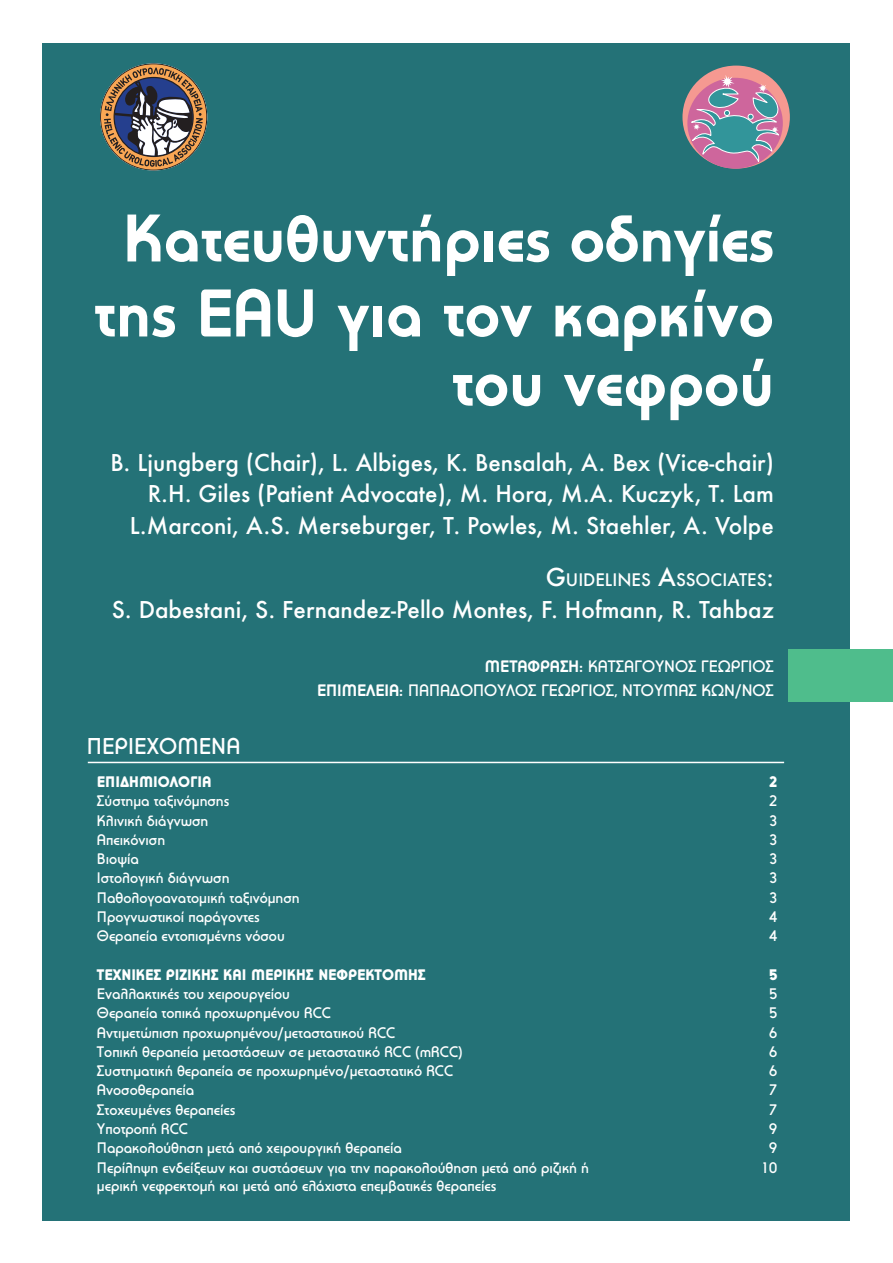
<style>
.page{position:relative;width:893px;height:1263px;background:#fff}
.page>*{position:absolute;margin:0;border:0;box-sizing:border-box;transform-origin:0 0}
.t1{font:700 66px/75px "PF Universal";color:#fff;text-align:center}
.t2{font:500 22.5px/31.5px "Futura";color:#fff;text-align:right}
.t3{font:500 22.5px "PF Universal";letter-spacing:.01em;color:#fff}
.t4{font:500 16.8px "Futura";color:#fff}
.t5{font:500 16.35px "PF Universal";color:#fff}
.A-TITLE{font:500 15px "PF Universal";color:#fff}
.A-TITLE-2{font:900 15px "PF Universal";color:#fff}
.s1{font-size:24px}
.s2{font-weight:700}
</style>
<div class="page">
<div style="left:43px;top:43px;width:807px;height:1177px;background:#247277"></div>
<svg style="left:100px;top:64px;width:107px;height:106px"></svg>
<svg style="left:104px;top:68px;width:99px;height:99px;background:#7c736c"></svg>
<svg style="left:682px;top:66px;width:108px;height:103px"></svg>
<svg style="left:691px;top:75px;width:92px;height:94px;background:#99879e"></svg>
<div style="left:789px;top:649px;width:104px;height:53px;background:#4fbd8c"></div>
<hr style="left:88px;top:762px;width:696px;height:1px;background:#fff">
<p class="t1" style="left:94px;top:200px;width:682px">Κατευθυντήριες οδηγίες της EAU για τον καρκίνο</p>
<p class="t1" style="left:451px;top:344px;width:324px">του νεφρού</p>
<p class="t2" style="left:110px;top:446px;width:665px">B. Ljungberg (Chair), L. Albiges, K. Bensalah, A. Bex (Vice-chair)<br>R.H. Giles (Patient Advocate), M. Hora, M.A. Kuczyk, T. Lam<br>L.Marconi, A.S. Merseburger, T. Powles, M. Staehler, A. Volpe</p>
<p class="t4" style="left:546px;top:569px;width:230px"><span class="s1">G</span>UIDELINES <span class="s1">A</span>SSOCIATES<span class="s1">:</span></p>
<p class="t2" style="left:112px;top:593px;width:664px">S. Dabestani, S. Fernandez-Pello Montes, F. Hofmann, R. Tahbaz</p>
<p class="t5" style="left:485px;top:657px;width:290px"><span class="s2">ΜΕΤΆΦΡΑΣΗ:</span> ΚΑΤΣΑΓΟΎΝΟΣ ΓΕΏΡΓΙΟΣ</p>
<p class="t5" style="left:317px;top:680px;width:458px"><span class="s2">ΕΠΙΜΈΛΕΙΑ:</span> ΠΑΠΑΔΌΠΟΥΛΟΣ ΓΕΏΡΓΙΟΣ, ΝΤΟΎΜΑΣ ΚΩΝ/ΝΟΣ</p>
<p class="t3" style="left:87px;top:732px;width:155px">ΠΕΡΙΕΧΟΜΕΝΑ</p>
<p class="A-TITLE-2" style="left:97px;top:772px;width:116px">ΕΠΙΔΗΜΙΟΛΟΓΊΑ</p>
<p class="A-TITLE-2" style="left:769px;top:772px;width:10px">2</p>
<p class="A-TITLE" style="left:97px;top:792px;width:134px">Σύστημα ταξινόμησης</p>
<p class="A-TITLE" style="left:769px;top:792px;width:10px">2</p>
<p class="A-TITLE" style="left:97px;top:811px;width:113px">Kλινική διάγνωση</p>
<p class="A-TITLE" style="left:769px;top:811px;width:10px">3</p>
<p class="A-TITLE" style="left:97px;top:831px;width:70px">Απεικόνιση</p>
<p class="A-TITLE" style="left:769px;top:831px;width:10px">3</p>
<p class="A-TITLE" style="left:97px;top:850px;width:44px">Βιοψία</p>
<p class="A-TITLE" style="left:769px;top:850px;width:10px">3</p>
<p class="A-TITLE" style="left:97px;top:869px;width:134px">Ιστολογική διάγνωση</p>
<p class="A-TITLE" style="left:769px;top:869px;width:10px">3</p>
<p class="A-TITLE" style="left:97px;top:888px;width:204px">Παθολογοανατομική ταξινόμηση</p>
<p class="A-TITLE" style="left:769px;top:888px;width:10px">3</p>
<p class="A-TITLE" style="left:97px;top:908px;width:164px">Προγνωστικοί παράγοντες</p>
<p class="A-TITLE" style="left:769px;top:908px;width:10px">4</p>
<p class="A-TITLE" style="left:97px;top:927px;width:189px">Θεραπεία εντοπισμένης νόσου</p>
<p class="A-TITLE" style="left:769px;top:927px;width:10px">4</p>
<p class="A-TITLE-2" style="left:97px;top:965px;width:330px">ΤΕΧΝΙΚΈΣ ΡΙΖΙΚΉΣ ΚΑΙ ΜΕΡΙΚΉΣ ΝΕΦΡΕΚΤΟΜΉΣ</p>
<p class="A-TITLE-2" style="left:769px;top:965px;width:10px">5</p>
<p class="A-TITLE" style="left:97px;top:985px;width:195px">Εναλλακτικές του χειρουργείου</p>
<p class="A-TITLE" style="left:769px;top:985px;width:10px">5</p>
<p class="A-TITLE" style="left:97px;top:1004px;width:236px">Θεραπεία τοπικά προχωρημένου RCC</p>
<p class="A-TITLE" style="left:769px;top:1004px;width:10px">5</p>
<p class="A-TITLE" style="left:97px;top:1023px;width:300px">Αντιμετώπιση προχωρημένου/μεταστατικού RCC</p>
<p class="A-TITLE" style="left:769px;top:1023px;width:10px">6</p>
<p class="A-TITLE" style="left:97px;top:1043px;width:367px">Τοπική θεραπεία μεταστάσεων σε μεταστατικό RCC (mRCC)</p>
<p class="A-TITLE" style="left:769px;top:1043px;width:10px">6</p>
<p class="A-TITLE" style="left:97px;top:1062px;width:358px">Συστηματική θεραπεία σε προχωρημένο/μεταστατικό RCC</p>
<p class="A-TITLE" style="left:769px;top:1062px;width:10px">6</p>
<p class="A-TITLE" style="left:97px;top:1081px;width:99px">Ανοσοθεραπεία</p>
<p class="A-TITLE" style="left:769px;top:1081px;width:10px">7</p>
<p class="A-TITLE" style="left:97px;top:1100px;width:140px">Στοχευμένες θεραπείες</p>
<p class="A-TITLE" style="left:769px;top:1100px;width:10px">7</p>
<p class="A-TITLE" style="left:97px;top:1120px;width:93px">Υποτροπή RCC</p>
<p class="A-TITLE" style="left:769px;top:1120px;width:10px">9</p>
<p class="A-TITLE" style="left:97px;top:1139px;width:306px">Παρακολούθηση μετά από χειρουργική θεραπεία</p>
<p class="A-TITLE" style="left:769px;top:1139px;width:10px">9</p>
<p class="A-TITLE" style="left:97px;top:1158px;width:494px">Περίληψη ενδείξεων και συστάσεων για την παρακολούθηση μετά από ριζική ή</p>
<p class="A-TITLE" style="left:761px;top:1158px;width:18px">10</p>
<p class="A-TITLE" style="left:97px;top:1176px;width:401px">μερική νεφρεκτομή και μετά από ελάχιστα επεμβατικές θεραπείες</p>
</div>
